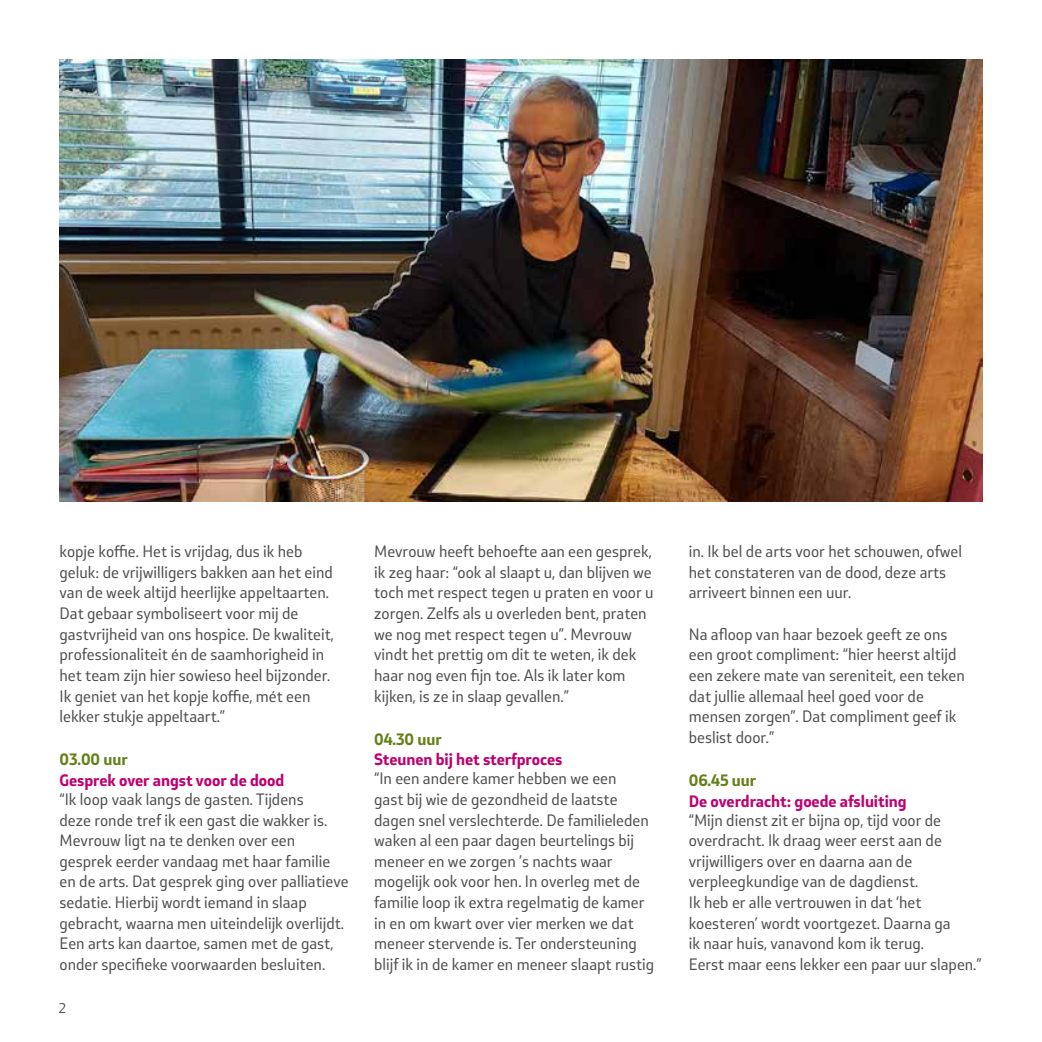
<style>
.page{position:relative;width:1042px;height:1042px;background:#fff}
.page>*{position:absolute;margin:0;border:0;box-sizing:border-box;transform-origin:0 0}
.t1{font:15.4px/20.7px "Stobi Sans";color:#4d4d4c}
.t2{font:700 15.4px "Stobi Sans";letter-spacing:-.005em;color:#be0071}
.t3{font:700 15.4px "Stobi Sans";letter-spacing:-.005em;color:#658019}
.t4{font:13.12px "Stobi Sans";color:#4d4d4c}
</style>
<div class="page">
<img style="left:60px;top:60px;width:922px;height:441px">
<p class="t1" style="left:60px;top:540px;width:276px">kopje koffie. Het is vrijdag, dus ik heb geluk: de vrijwilligers bakken aan het eind van de week altijd heerlijke appeltaarten.<br>Dat gebaar symboliseert voor mij de gastvrijheid van ons hospice. De kwaliteit, professionaliteit én de saamhorigheid in het team zijn hier sowieso heel bijzonder.<br>Ik geniet van het kopje koffie, mét een lekker stukje appeltaart.”</p>
<p class="t3" style="left:60px;top:749px;width:70px">03.00 uur</p>
<p class="t2" style="left:60px;top:770px;width:226px">Gesprek over angst voor de dood</p>
<p class="t1" style="left:60px;top:788px;width:291px">“Ik loop vaak langs de gasten. Tijdens<br>deze ronde tref ik een gast die wakker is.<br>Mevrouw ligt na te denken over een gesprek eerder vandaag met haar familie en de arts. Dat gesprek ging over palliatieve sedatie. Hierbij wordt iemand in slaap gebracht, waarna men uiteindelijk overlijdt.<br>Een arts kan daartoe, samen met de gast, onder specifieke voorwaarden besluiten.</p>
<p class="t4" style="left:59px;top:999px;width:9px">2</p>
<p class="t1" style="left:374px;top:540px;width:281px">Mevrouw heeft behoefte aan een gesprek, ik zeg haar: “ook al slaapt u, dan blijven we toch met respect tegen u praten en voor u zorgen. Zelfs als u overleden bent, praten we nog met respect tegen u”. Mevrouw vindt het prettig om dit te weten, ik dek haar nog even fijn toe. Als ik later kom kijken, is ze in slaap gevallen.”</p>
<p class="t3" style="left:374px;top:728px;width:69px">04.30 uur</p>
<p class="t2" style="left:374px;top:749px;width:190px">Steunen bij het sterfproces</p>
<p class="t1" style="left:374px;top:768px;width:282px">“In een andere kamer hebben we een<br>gast bij wie de gezondheid de laatste dagen snel verslechterde. De familieleden waken al een paar dagen beurtelings bij meneer en we zorgen ’s nachts waar mogelijk ook voor hen. In overleg met de familie loop ik extra regelmatig de kamer in en om kwart over vier merken we dat meneer stervende is. Ter ondersteuning blijf ik in de kamer en meneer slaapt rustig</p>
<p class="t1" style="left:689px;top:540px;width:275px">in. Ik bel de arts voor het schouwen, ofwel het constateren van de dood, deze arts arriveert binnen een uur.</p>
<p class="t1" style="left:689px;top:623px;width:278px">Na afloop van haar bezoek geeft ze ons een groot compliment: “hier heerst altijd een zekere mate van sereniteit, een teken dat jullie allemaal heel goed voor de mensen zorgen”. Dat compliment geef ik beslist door.”</p>
<p class="t3" style="left:689px;top:770px;width:69px">06.45 uur</p>
<p class="t2" style="left:689px;top:790px;width:219px">De overdracht: goede afsluiting</p>
<p class="t1" style="left:689px;top:809px;width:294px">“Mijn dienst zit er bijna op, tijd voor de overdracht. Ik draag weer eerst aan de vrijwilligers over en daarna aan de verpleegkundige van de dagdienst.<br>Ik heb er alle vertrouwen in dat ‘het koesteren’ wordt voortgezet. Daarna ga<br>ik naar huis, vanavond kom ik terug.<br>Eerst maar eens lekker een paar uur slapen.”</p>
</div>
